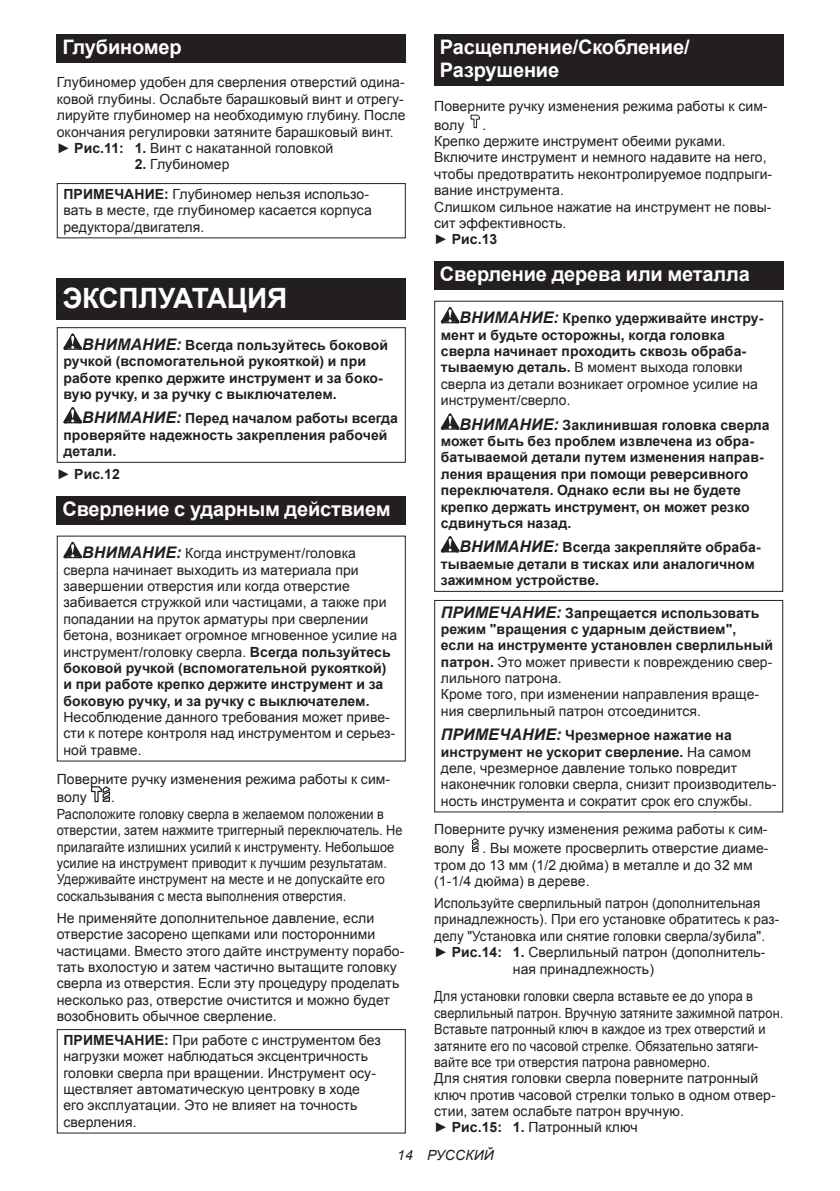
<style>
.page{position:relative;width:840px;height:1191px;background:#fff}
.page>*{position:absolute;margin:0;border:0;box-sizing:border-box;transform-origin:0 0}
.t1{font:700 28px "Arial";letter-spacing:-.01em;color:#fff}
.t2{font:700 20px/23.4px "Arial";letter-spacing:-.01em;color:#fff}
.t3{font:14px/16.4px "Arial";letter-spacing:.005em;color:#231f20}
.t4{font:700 14px/16.4px "Arial";letter-spacing:.005em;color:#231f20}
.t5{font:14px/16.4px "Arial";letter-spacing:.005em;color:#231f20;scale:.91 1}
.t6{font:14px "Arial";letter-spacing:.005em;color:#231f20;scale:.96 1}
.t7{font:italic 14px "Arial";letter-spacing:.005em;color:#231f20}
.s1{font-weight:700}
.s2{font-style:italic;font-size:16px}
.s3{font-weight:400}
.s4{font-weight:700;font-style:italic;font-size:16px}
</style>
<div class="page">
<div style="left:57px;top:34px;width:348px;height:29px;background:#231f20"></div>
<div style="left:57px;top:183px;width:348px;height:55px;border:1px solid #231f20"></div>
<div style="left:57px;top:278px;width:348px;height:41px;background:#231f20"></div>
<svg style="left:63px;top:333px;width:19px;height:17px"></svg>
<svg style="left:63px;top:407px;width:19px;height:16px"></svg>
<div style="left:57px;top:327px;width:348px;height:136px;border:1px solid #231f20"></div>
<div style="left:57px;top:496px;width:348px;height:29px;background:#231f20"></div>
<svg style="left:63px;top:542px;width:19px;height:16px"></svg>
<svg style="left:91px;top:786px;width:20px;height:16px"></svg>
<div style="left:57px;top:1029px;width:348px;height:104px;border:1px solid #231f20"></div>
<div style="left:434px;top:34px;width:348px;height:52px;background:#231f20"></div>
<svg style="left:470px;top:114px;width:10px;height:14px"></svg>
<div style="left:434px;top:261px;width:348px;height:29px;background:#231f20"></div>
<svg style="left:440px;top:307px;width:19px;height:16px"></svg>
<svg style="left:440px;top:413px;width:19px;height:17px"></svg>
<svg style="left:440px;top:536px;width:19px;height:16px"></svg>
<div style="left:434px;top:301px;width:348px;height:291px;border:1px solid #231f20"></div>
<div style="left:434px;top:600px;width:348px;height:212px;border:1px solid #231f20"></div>
<svg style="left:472px;top:838px;width:7px;height:14px"></svg>
<h2 class="t2" style="left:62px;top:36px;width:121px">Глубиномер</h2>
<p class="t3" style="left:57px;top:74px;width:350px">Глубиномер удобен для сверления отверстий одина&shy;ковой глубины. Ослабьте барашковый винт и отрегу&shy;лируйте глубиномер на необходимую глубину. После окончания регулировки затяните барашковый винт. ► <span class="s1">Рис.11: 1.</span> Винт с накатанной головкой</p>
<p class="t3" style="left:63px;top:150px;width:307px;line-height:29.6px;text-indent:71px"><span class="s1">2.</span> Глубиномер<br><span class="s1">ПРИМЕЧАНИЕ:</span> Глубиномер нельзя использо-</p>
<p class="t3" style="left:63px;top:202px;width:310px">вать в месте, где глубиномер касается корпуса редуктора/двигателя.</p>
<h1 class="t1" style="left:62px;top:279px;width:226px">ЭКСПЛУАТАЦИЯ</h1>
<p class="t4" style="left:63px;top:337px;width:326px;text-indent:19px"><span class="s2">ВНИМАНИЕ:</span> Всегда пользуйтесь боковой ручкой (вспомогательной рукояткой) и при работе крепко держите инструмент и за боко&shy;вую ручку, и за ручку с выключателем.</p>
<p class="t4" style="left:63px;top:411px;width:336px;text-indent:19px"><span class="s2">ВНИМАНИЕ:</span> Перед началом работы всегда проверяйте надежность закрепления рабочей детали.</p>
<p class="t4" style="left:57px;top:466px;width:65px"><span class="s3">►</span> Рис.12</p>
<h2 class="t2" style="left:62px;top:498px;width:329px">Сверление с ударным действием</h2>
<p class="t3" style="left:63px;top:545px;width:335px;text-indent:19px"><span class="s4">ВНИМАНИЕ:</span> Когда инструмент/головка сверла начинает выходить из материала при завершении отверстия или когда отверстие забивается стружкой или частицами, а также при попадании на пруток арматуры при сверлении бетона, возникает огромное мгновенное усилие на инструмент/головку сверла. <span class="s1">Всегда пользуйтесь боковой ручкой (вспомогательной рукояткой) и при работе крепко держите инструмент и за боковую ручку, и за ручку с выключателем.</span></p>
<p class="t3" style="left:63px;top:709px;width:333px">Несоблюдение данного требования может приве&shy;сти к потере контроля над инструментом и серьез&shy;ной травме.</p>
<p class="t3" style="left:57px;top:769px;width:335px;line-height:18.8px">Поверните ручку изменения режима работы к сим&shy;волу</p>
<p class="t3" style="left:57px;top:789px;width:347px;text-indent:54px">.<br>Расположите головку сверла в желаемом положении в отверстии, затем нажмите триггерный переключатель. Не прилагайте излишних усилий к инструменту. Небольшое усилие на инструмент приводит к лучшим результатам.<br>Удерживайте инструмент на месте и не допускайте его соскальзывания с места выполнения отверстия.</p>
<p class="t3" style="left:57px;top:909px;width:349px">Не применяйте дополнительное давление, если отверстие засорено щепками или посторонними частицами. Вместо этого дайте инструменту порабо&shy;тать вхолостую и затем частично вытащите головку сверла из отверстия. Если эту процедуру проделать несколько раз, отверстие очистится и можно будет возобновить обычное сверление.</p>
<p class="t3" style="left:63px;top:1032px;width:319px"><span class="s1">ПРИМЕЧАНИЕ:</span> При работе с инструментом без нагрузки может наблюдаться эксцентричность головки сверла при вращении. Инструмент осу&shy;ществляет автоматическую центровку в ходе его эксплуатации. Это не влияет на точность сверления.</p>
<h2 class="t2" style="left:439px;top:36px;width:251px">Расщепление/Скобление/<br>Разрушение</h2>
<p class="t3" style="left:434px;top:97px;width:335px;line-height:18.8px">Поверните ручку изменения режима работы к сим&shy;волу</p>
<p class="t3" style="left:434px;top:117px;width:339px;text-indent:48px">.<br>Крепко держите инструмент обеими руками.<br>Включите инструмент и немного надавите на него, чтобы предотвратить неконтролируемое подпрыги&shy;вание инструмента.<br>Слишком сильное нажатие на инструмент не повы&shy;сит эффективность.<br>► <span class="s1">Рис.13</span></p>
<h2 class="t2" style="left:439px;top:263px;width:311px">Сверление дерева или металла</h2>
<p class="t4" style="left:440px;top:311px;width:324px;text-indent:19px"><span class="s2">ВНИМАНИЕ:</span> Крепко удерживайте инстру&shy;мент и будьте осторожны, когда головка сверла начинает проходить сквозь обраба&shy;тываемую деталь. <span class="s3">В момент выхода головки сверла из детали возникает огромное усилие на инструмент/сверло.</span></p>
<p class="t4" style="left:440px;top:417px;width:330px;text-indent:19px"><span class="s2">ВНИМАНИЕ:</span> Заклинившая головка сверла может быть без проблем извлечена из обра&shy;батываемой детали путем изменения направ&shy;ления вращения при помощи реверсивного переключателя. Однако если вы не будете крепко держать инструмент, он может резко сдвинуться назад.</p>
<p class="t4" style="left:440px;top:540px;width:321px;text-indent:19px"><span class="s2">ВНИМАНИЕ:</span> Всегда закрепляйте обраба&shy;тываемые детали в тисках или аналогичном зажимном устройстве.</p>
<p class="t3" style="left:440px;top:604px;width:333px"><span class="s4">ПРИМЕЧАНИЕ:</span> <span class="s1">Запрещается использовать режим "вращения с ударным действием", если на инструменте установлен сверлильный патрон.</span> Это может привести к повреждению свер&shy;лильного патрона.<br>Кроме того, при изменении направления враще&shy;ния сверлильный патрон отсоединится.</p>
<p class="t3" style="left:440px;top:727px;width:337px"><span class="s4">ПРИМЕЧАНИЕ:</span> <span class="s1">Чрезмерное нажатие на инструмент не ускорит сверление.</span> На самом деле, чрезмерное давление только повредит наконечник головки сверла, снизит производитель&shy;ность инструмента и сократит срок его службы.</p>
<p class="t3" style="left:434px;top:820px;width:335px;line-height:18.8px">Поверните ручку изменения режима работы к сим&shy;волу</p>
<p class="t3" style="left:434px;top:840px;width:336px;text-indent:48px">. Вы можете просверлить отверстие диаме&shy;тром до 13 мм (1/2 дюйма) в металле и до 32 мм (1-1/4 дюйма) в дереве.</p>
<p class="t6" style="left:434px;top:894px;width:341px">Используйте сверлильный патрон (дополнительная</p>
<p class="t6" style="left:434px;top:910px;width:360px">принадлежность). При его установке обратитесь к раз-</p>
<p class="t6" style="left:434px;top:926px;width:346px">делу "Установка или снятие головки сверла/зубила".</p>
<p class="t3" style="left:434px;top:944px;width:332px">► <span class="s1">Рис.14: 1.</span> Сверлильный патрон (дополнитель-</p>
<p class="t3" style="left:512px;top:960px;width:142px">ная принадлежность)</p>
<p class="t5" style="left:434px;top:988px;width:385px">Для установки головки сверла вставьте ее до упора в сверлильный патрон. Вручную затяните зажимной патрон.<br>Вставьте патронный ключ в каждое из трех отверстий и затяните его по часовой стрелке. Обязательно затяги&shy;вайте все три отверстия патрона равномерно.<br>Для снятия головки сверла поверните патронный ключ против часовой стрелки только в одном отвер&shy;стии, затем ослабьте патрон вручную.<br>► <span class="s1">Рис.15: 1.</span> Патронный ключ</p>
<p class="t7" style="left:397px;top:1146px;width:98px">14 РУССКИЙ</p>
</div>
